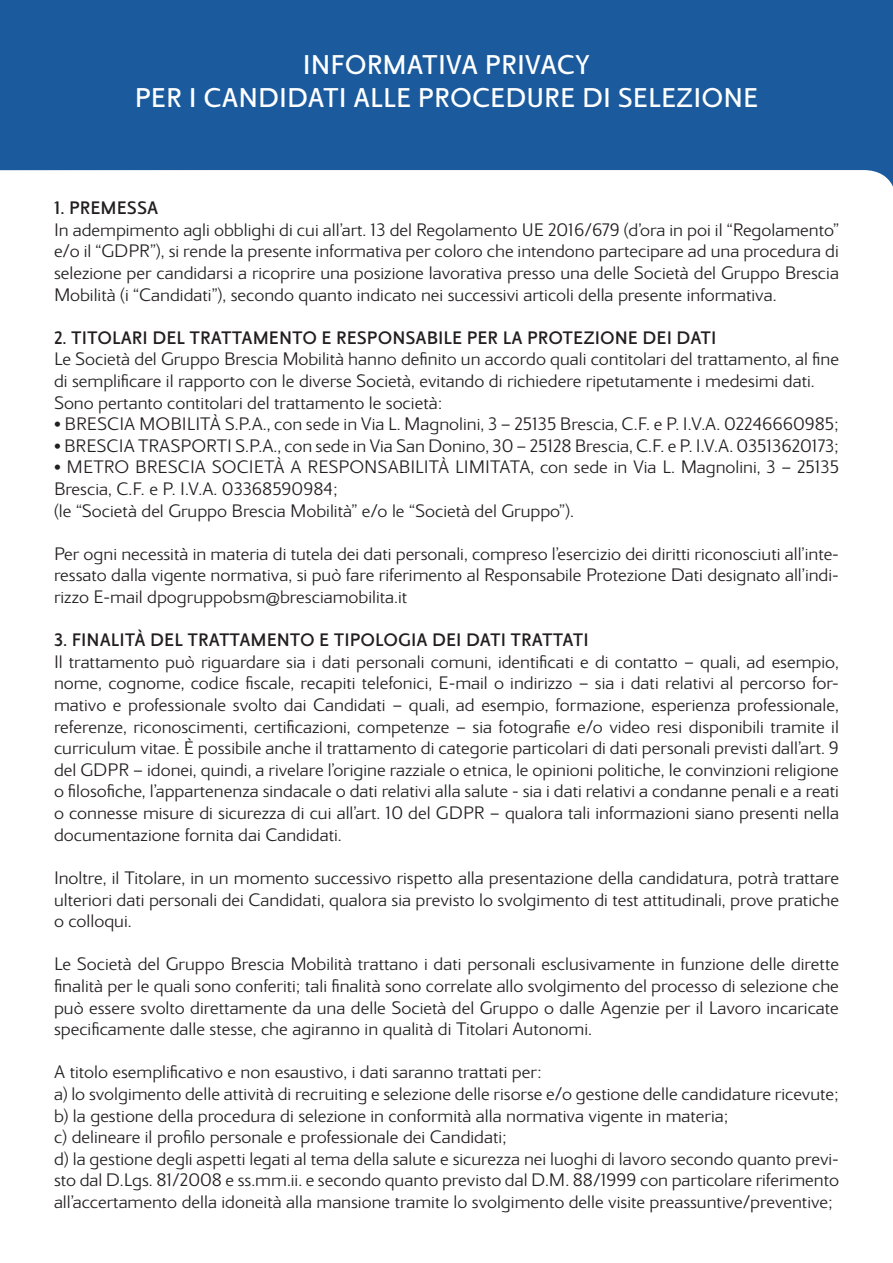
<style>
.page{position:relative;width:893px;height:1263px;background:#fff}
.page>*{position:absolute;margin:0;border:0;box-sizing:border-box;transform-origin:0 0}
.t1{font:700 27px "Metrobrescia";color:#fff}
.t2{font:500 18px/21.6px "Metrobrescia";color:#231f20;text-align:justify}
.t3{font:900 18px "Metrobrescia";color:#231f20}
</style>
<div class="page">
<svg style="left:0;top:0;width:893px;height:187px;background:#2e68a5"></svg>
<p class="t1" style="left:303px;top:49px;width:289px">INFORMATIVA PRIVACY</p>
<p class="t1" style="left:135px;top:82px;width:625px">PER I CANDIDATI ALLE PROCEDURE DI SELEZIONE</p>
<p class="t3" style="left:54px;top:197px;width:106px">1. PREMESSA</p>
<p class="t2" style="left:54px;top:219px;width:786px">In adempimento agli obblighi di cui all’art. 13 del Regolamento UE 2016/679 (d’ora in poi il “Regolamento” e/o il “GDPR”), si rende la presente informativa per coloro che intendono partecipare ad una procedura di selezione per candidarsi a ricoprire una posizione lavorativa presso una delle Società del Gruppo Brescia Mobilità (i “Candidati”), secondo quanto indicato nei successivi articoli della presente informativa.</p>
<p class="t3" style="left:54px;top:327px;width:664px">2. TITOLARI DEL TRATTAMENTO E RESPONSABILE PER LA PROTEZIONE DEI DATI</p>
<p class="t2" style="left:54px;top:349px;width:787px">Le Società del Gruppo Brescia Mobilità hanno definito un accordo quali contitolari del trattamento, al fine di semplificare il rapporto con le diverse Società, evitando di richiedere ripetutamente i medesimi dati.</p>
<p class="t2" style="left:54px;top:392px;width:390px">Sono pertanto contitolari del trattamento le società:</p>
<p class="t2" style="left:54px;top:413px;width:786px">• BRESCIA MOBILITÀ S.P.A., con sede in Via L. Magnolini, 3 – 25135 Brescia, C.F. e P. I.V.A. 02246660985;</p>
<p class="t2" style="left:54px;top:435px;width:786px">• BRESCIA TRASPORTI S.P.A., con sede in Via San Donino, 30 – 25128 Brescia, C.F. e P. I.V.A. 03513620173;</p>
<p class="t2" style="left:54px;top:457px;width:786px">• METRO BRESCIA SOCIETÀ A RESPONSABILITÀ LIMITATA, con sede in Via L. Magnolini, 3 – 25135<br>Brescia, C.F. e P. I.V.A. 03368590984;</p>
<p class="t2" style="left:54px;top:500px;width:521px">(le “Società del Gruppo Brescia Mobilità” e/o le “Società del Gruppo”).</p>
<p class="t2" style="left:54px;top:543px;width:786px">Per ogni necessità in materia di tutela dei dati personali, compreso l’esercizio dei diritti riconosciuti all’inte&shy;ressato dalla vigente normativa, si può fare riferimento al Responsabile Protezione Dati designato all’indi&shy;rizzo E-mail dpogruppobsm@bresciamobilita.it</p>
<p class="t3" style="left:54px;top:629px;width:536px">3. FINALITÀ DEL TRATTAMENTO E TIPOLOGIA DEI DATI TRATTATI</p>
<p class="t2" style="left:54px;top:651px;width:787px">Il trattamento può riguardare sia i dati personali comuni, identificati e di contatto – quali, ad esempio, nome, cognome, codice fiscale, recapiti telefonici, E-mail o indirizzo – sia i dati relativi al percorso for&shy;mativo e professionale svolto dai Candidati – quali, ad esempio, formazione, esperienza professionale, referenze, riconoscimenti, certificazioni, competenze – sia fotografie e/o video resi disponibili tramite il curriculum vitae. È possibile anche il trattamento di categorie particolari di dati personali previsti dall’art. 9 del GDPR – idonei, quindi, a rivelare l’origine razziale o etnica, le opinioni politiche, le convinzioni religione o filosofiche, l’appartenenza sindacale o dati relativi alla salute - sia i dati relativi a condanne penali e a reati o connesse misure di sicurezza di cui all’art. 10 del GDPR – qualora tali informazioni siano presenti nella documentazione fornita dai Candidati.</p>
<p class="t2" style="left:54px;top:867px;width:786px">Inoltre, il Titolare, in un momento successivo rispetto alla presentazione della candidatura, potrà trattare ulteriori dati personali dei Candidati, qualora sia previsto lo svolgimento di test attitudinali, prove pratiche o colloqui.</p>
<p class="t2" style="left:54px;top:953px;width:786px">Le Società del Gruppo Brescia Mobilità trattano i dati personali esclusivamente in funzione delle dirette finalità per le quali sono conferiti; tali finalità sono correlate allo svolgimento del processo di selezione che può essere svolto direttamente da una delle Società del Gruppo o dalle Agenzie per il Lavoro incaricate specificamente dalle stesse, che agiranno in qualità di Titolari Autonomi.</p>
<p class="t2" style="left:54px;top:1061px;width:489px">A titolo esemplificativo e non esaustivo, i dati saranno trattati per:</p>
<p class="t2" style="left:54px;top:1083px;width:786px">a) lo svolgimento delle attività di recruiting e selezione delle risorse e/o gestione delle candidature ricevute;</p>
<p class="t2" style="left:54px;top:1105px;width:676px">b) la gestione della procedura di selezione in conformità alla normativa vigente in materia;</p>
<p class="t2" style="left:54px;top:1126px;width:455px">c) delineare il profilo personale e professionale dei Candidati;</p>
<p class="t2" style="left:54px;top:1148px;width:786px">d) la gestione degli aspetti legati al tema della salute e sicurezza nei luoghi di lavoro secondo quanto previ&shy;sto dal D.Lgs. 81/2008 e ss.mm.ii. e secondo quanto previsto dal D.M. 88/1999 con particolare riferimento all’accertamento della idoneità alla mansione tramite lo svolgimento delle visite preassuntive/preventive;</p>
</div>
